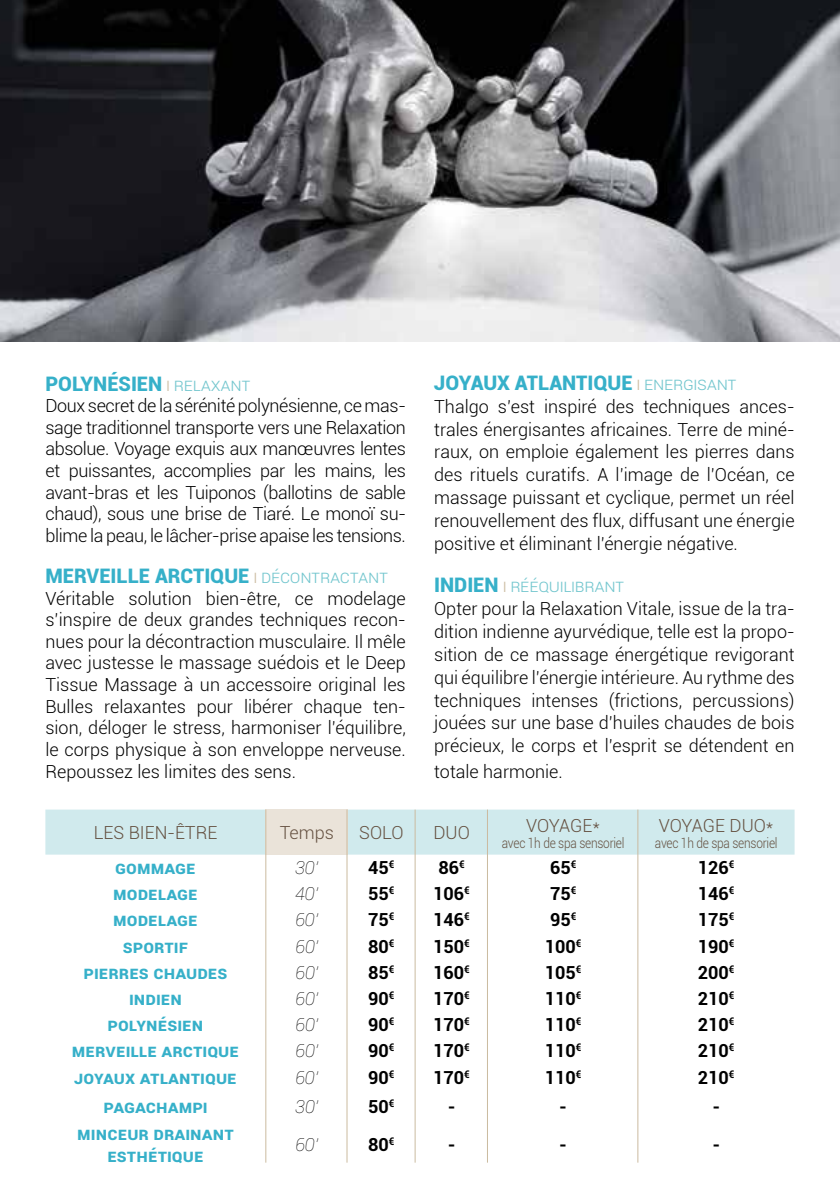
<style>
.page{position:relative;width:840px;height:1191px;background:#fff}
.page>*{position:absolute;margin:0;border:0;box-sizing:border-box;transform-origin:0 0}
.t1{font:900 20px "Roboto";color:#36b0c9}
.t2{font:300 18px/21.6px "Roboto";color:#000;text-align:justify}
.t3{font:700 18px "Roboto";color:#000}
.t4{font:700 18px/21.6px "Roboto";color:#36b0c9;text-align:center}
.t5{font:300 18px "Roboto";color:#645040}
.t6{font:italic 100 18px "Roboto";color:#000}
.t7{font:700 18px "Roboto";letter-spacing:.02em;color:#36b0c9}
.t8{font:300 14px "Roboto";letter-spacing:-.02em;color:#645040;scale:.85 1}
.s1{font-weight:300;font-size:18px;color:#cbbba0}
.s2{font-weight:300;font-size:18px;color:#73c6ce}
.s3{font-weight:900;font-size:20px;color:#36b0c9}
.s4{color:#cbbba0}
.s5{color:#73c6ce}
</style>
<div class="page">
<img style="left:0;top:0;width:839px;height:342px">
<div style="left:45px;top:809px;width:749px;height:45px;background:#d0eaed"></div>
<div style="left:265px;top:809px;width:83px;height:45px;background:#eae3d9"></div>
<hr style="left:265px;top:809px;width:1px;height:353px;background:#cbbba0">
<hr style="left:346px;top:809px;width:1px;height:353px;background:#cbbba0">
<hr style="left:414px;top:809px;width:1px;height:353px;background:#cbbba0">
<hr style="left:486px;top:809px;width:1px;height:353px;background:#cbbba0">
<hr style="left:637px;top:809px;width:1px;height:353px;background:#cbbba0">
<p class="t1" style="left:45px;top:369px;width:207px">POLYNÉSIEN <span class="s1">I</span> <span class="s2">Relaxant</span></p>
<p class="t2" style="left:45px;top:394px;width:362px">Doux secret de la sérénité polynésienne, ce mas&shy;sage traditionnel transporte vers une Relaxation absolue. Voyage exquis aux manœuvres lentes et puissantes, accomplies par les mains, les avant-bras et les Tuiponos (ballotins de sable chaud), sous une brise de Tiaré. Le monoï su&shy;blime la peau, le lâcher-prise apaise les tensions.</p>
<p class="t1" style="left:45px;top:561px;width:344px">MERVEILLE ARCTIQUE <span class="s1">I</span> <span class="s2">Décontractant</span></p>
<p class="t2" style="left:45px;top:587px;width:362px">Véritable solution bien-être, ce modelage s’inspire de deux grandes techniques recon&shy;nues pour la décontraction musculaire. Il mêle avec justesse le massage suédois et le Deep Tissue Massage à un accessoire original les Bulles relaxantes pour libérer chaque ten&shy;sion, déloger le stress, harmoniser l’équilibre, le corps physique à son enveloppe nerveuse.<br>Repoussez les limites des sens.</p>
<p class="t1" style="left:434px;top:368px;width:304px">JOYAUX ATLANTIQUE <span class="s1">I</span> <span class="s2">Energisant</span></p>
<p class="t2" style="left:434px;top:394px;width:362px;line-height:22.8px">Thalgo s’est inspiré des techniques ances&shy;trales énergisantes africaines. Terre de miné&shy;raux, on emploie également les pierres dans des rituels curatifs. A l’image de l’Océan, ce massage puissant et cyclique, permet un réel renouvellement des flux, diffusant une énergie positive et éliminant l’énergie négative.</p>
<p class="t2" style="left:434px;top:574px;width:362px;line-height:22.8px;text-align:left"><span class="s3">INDIEN</span> <span class="s4">I</span> <span class="s5">Rééquilibrant<br></span>Opter pour la Relaxation Vitale, issue de la tra&shy;dition indienne ayurvédique, telle est la propo&shy;sition de ce massage énergétique revigorant qui équilibre l’énergie intérieure. Au rythme des techniques intenses (frictions, percussions) jouées sur une base d’huiles chaudes de bois précieux, le corps et l’esprit se détendent en</p>
<p class="t2" style="left:434px;top:759px;width:130px">totale harmonie.</p>
<p class="t5" style="left:94px;top:820px;width:125px">LES BIEN-ÊTRE</p>
<p class="t5" style="left:279px;top:820px;width:56px">Temps</p>
<p class="t5" style="left:359px;top:820px;width:46px">SOLO</p>
<p class="t5" style="left:433px;top:820px;width:38px">DUO</p>
<p class="t5" style="left:526px;top:812px;width:75px">VOYAGE*</p>
<p class="t8" style="left:501px;top:833px;width:146px">avec 1h de spa sensoriel</p>
<p class="t5" style="left:658px;top:812px;width:116px">VOYAGE DUO*</p>
<p class="t8" style="left:654px;top:833px;width:146px">avec 1h de spa sensoriel</p>
<p class="t4" style="left:115px;top:856px;width:82px">Gommage</p>
<p class="t6" style="left:295px;top:855px;width:25px">30’</p>
<p class="t3" style="left:368px;top:855px;width:28px">45<sup>€</sup></p>
<p class="t3" style="left:438px;top:855px;width:28px">86<sup>€</sup></p>
<p class="t3" style="left:549px;top:855px;width:28px">65<sup>€</sup></p>
<p class="t3" style="left:697px;top:855px;width:38px">126<sup>€</sup></p>
<p class="t4" style="left:113px;top:882px;width:86px">Modelage</p>
<p class="t6" style="left:295px;top:881px;width:25px">40’</p>
<p class="t3" style="left:368px;top:881px;width:28px">55<sup>€</sup></p>
<p class="t3" style="left:433px;top:881px;width:38px">106<sup>€</sup></p>
<p class="t3" style="left:549px;top:881px;width:28px">75<sup>€</sup></p>
<p class="t3" style="left:697px;top:881px;width:38px">146<sup>€</sup></p>
<p class="t4" style="left:113px;top:908px;width:86px">Modelage</p>
<p class="t6" style="left:295px;top:907px;width:25px">60’</p>
<p class="t3" style="left:368px;top:907px;width:28px">75<sup>€</sup></p>
<p class="t3" style="left:433px;top:907px;width:38px">146<sup>€</sup></p>
<p class="t3" style="left:549px;top:907px;width:28px">95<sup>€</sup></p>
<p class="t3" style="left:697px;top:907px;width:38px">175<sup>€</sup></p>
<p class="t4" style="left:123px;top:934px;width:64px">Sportif</p>
<p class="t6" style="left:295px;top:933px;width:25px">60’</p>
<p class="t3" style="left:368px;top:933px;width:28px">80<sup>€</sup></p>
<p class="t3" style="left:433px;top:933px;width:38px">150<sup>€</sup></p>
<p class="t3" style="left:544px;top:933px;width:38px">100<sup>€</sup></p>
<p class="t3" style="left:697px;top:933px;width:38px">190<sup>€</sup></p>
<p class="t4" style="left:83px;top:960px;width:144px">Pierres chaudes</p>
<p class="t6" style="left:295px;top:959px;width:25px">60’</p>
<p class="t3" style="left:368px;top:959px;width:28px">85<sup>€</sup></p>
<p class="t3" style="left:433px;top:959px;width:38px">160<sup>€</sup></p>
<p class="t3" style="left:544px;top:959px;width:38px">105<sup>€</sup></p>
<p class="t3" style="left:697px;top:959px;width:38px">200<sup>€</sup></p>
<p class="t4" style="left:129px;top:986px;width:55px">Indien</p>
<p class="t6" style="left:295px;top:985px;width:25px">60’</p>
<p class="t3" style="left:368px;top:985px;width:28px">90<sup>€</sup></p>
<p class="t3" style="left:433px;top:985px;width:38px">170<sup>€</sup></p>
<p class="t3" style="left:544px;top:985px;width:38px">110<sup>€</sup></p>
<p class="t3" style="left:697px;top:985px;width:38px">210<sup>€</sup></p>
<p class="t4" style="left:108px;top:1012px;width:97px">Polynésien</p>
<p class="t6" style="left:295px;top:1011px;width:25px">60’</p>
<p class="t3" style="left:368px;top:1011px;width:28px">90<sup>€</sup></p>
<p class="t3" style="left:433px;top:1011px;width:38px">170<sup>€</sup></p>
<p class="t3" style="left:544px;top:1011px;width:38px">110<sup>€</sup></p>
<p class="t3" style="left:697px;top:1011px;width:38px">210<sup>€</sup></p>
<p class="t4" style="left:72px;top:1038px;width:169px">Merveille arctique</p>
<p class="t6" style="left:295px;top:1037px;width:25px">60’</p>
<p class="t3" style="left:368px;top:1037px;width:28px">90<sup>€</sup></p>
<p class="t3" style="left:433px;top:1037px;width:38px">170<sup>€</sup></p>
<p class="t3" style="left:544px;top:1037px;width:38px">110<sup>€</sup></p>
<p class="t3" style="left:697px;top:1037px;width:38px">210<sup>€</sup></p>
<p class="t7" style="left:74px;top:1065px;width:164px">Joyaux atlantique</p>
<p class="t6" style="left:295px;top:1065px;width:25px">60’</p>
<p class="t3" style="left:368px;top:1065px;width:28px">90<sup>€</sup></p>
<p class="t3" style="left:433px;top:1065px;width:38px">170<sup>€</sup></p>
<p class="t3" style="left:544px;top:1065px;width:38px">110<sup>€</sup></p>
<p class="t3" style="left:697px;top:1065px;width:38px">210<sup>€</sup></p>
<p class="t4" style="left:103px;top:1095px;width:106px">Pagachampi</p>
<p class="t6" style="left:295px;top:1094px;width:25px">30’</p>
<p class="t3" style="left:368px;top:1093px;width:28px">50<sup>€</sup></p>
<p class="t3" style="left:447px;top:1093px;width:9px">-</p>
<p class="t3" style="left:559px;top:1093px;width:9px">-</p>
<p class="t3" style="left:712px;top:1093px;width:9px">-</p>
<p class="t4" style="left:77px;top:1122px;width:158px">Minceur drainant esthétique</p>
<p class="t6" style="left:295px;top:1132px;width:25px">60’</p>
<p class="t3" style="left:368px;top:1132px;width:28px">80<sup>€</sup></p>
<p class="t3" style="left:447px;top:1132px;width:9px">-</p>
<p class="t3" style="left:559px;top:1132px;width:9px">-</p>
<p class="t3" style="left:712px;top:1132px;width:9px">-</p>
</div>
